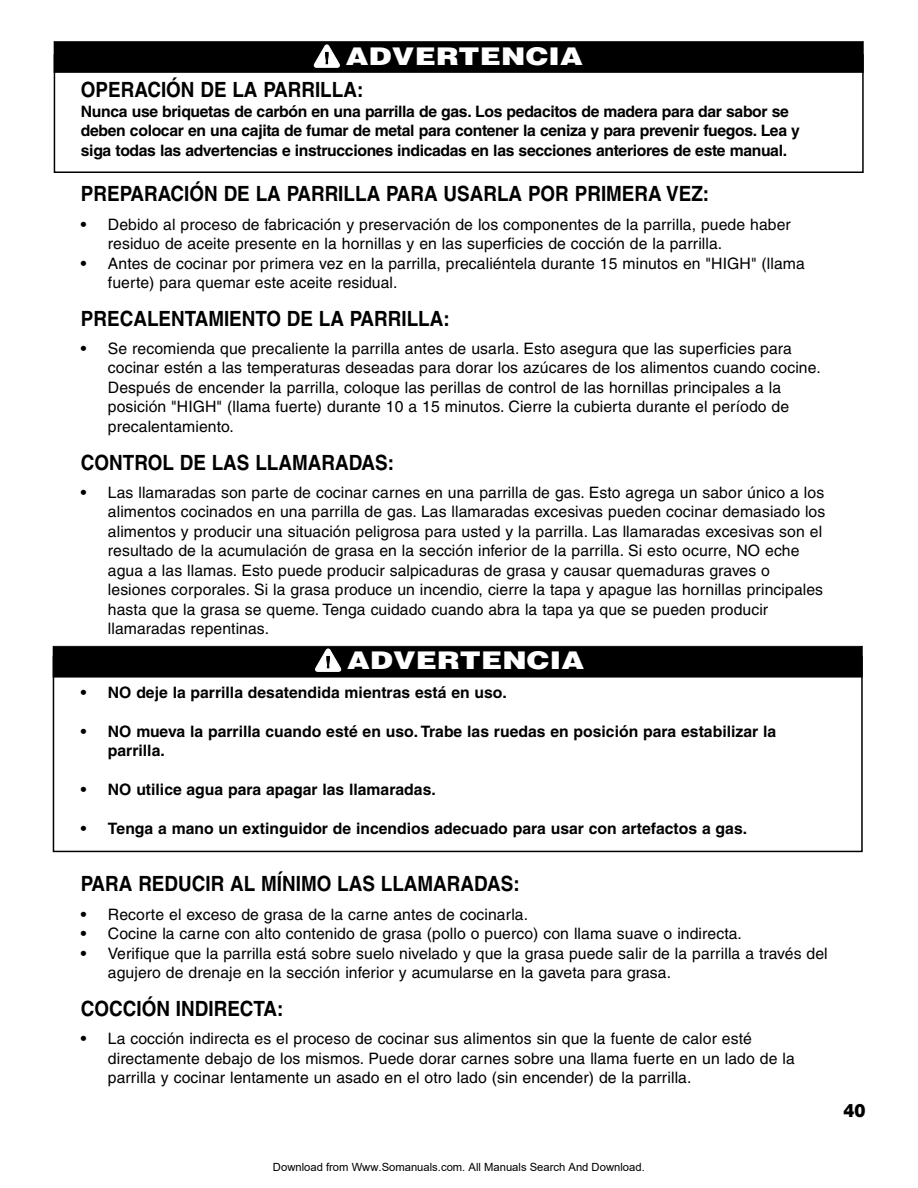
<style>
.page{position:relative;width:918px;height:1188px;background:#fff}
.page>*{position:absolute;margin:0;border:0;box-sizing:border-box;transform-origin:0 0}
.t1{font:900 24.3px "Helvetica";letter-spacing:.005em;color:#fff;scale:1.2 1}
.t2{font:700 21px "Helvetica";color:#000;scale:.9 1}
.t3{font:900 18.3px "Helvetica";color:#000;scale:.9 1}
.t4{font:15.75px/19.5px "Helvetica";letter-spacing:.005em;color:#000}
.t5{font:700 15.75px/19.5px "Helvetica";letter-spacing:-.02em;color:#000}
.t6{font:700 15.75px/19.5px "Helvetica";color:#000}
.t7{font:11.25px "Arial";color:#000}
.s1{font-weight:700}
</style>
<div class="page">
<div style="left:53px;top:656px;width:810px;height:196px;border:2px solid #000"></div>
<div style="left:54px;top:54px;width:810px;height:119px;border:2px solid #000"></div>
<div style="left:55px;top:42px;width:808px;height:30px;background:#000"></div>
<div style="left:54px;top:41px;width:810px;height:32px;border:1px solid #000"></div>
<div style="left:54px;top:647px;width:808px;height:30px;background:#000"></div>
<div style="left:53px;top:646px;width:810px;height:32px;border:1px solid #000"></div>
<svg style="left:314px;top:45px;width:26px;height:23px"></svg>
<svg style="left:315px;top:649px;width:27px;height:23px"></svg>
<h1 class="t1" style="left:346px;top:48px;width:199px">ADVERTENCIA</h1>
<h2 class="t2" style="left:81px;top:82px;width:315px">OPERACIÓN DE LA PARRILLA:</h2>
<p class="t5" style="left:81px;top:103px;width:721px">Nunca use briquetas de carbón en una parrilla de gas. Los pedacitos de madera para dar sabor se deben colocar en una cajita de fumar de metal para contener la ceniza y para prevenir fuegos. Lea y siga todas las advertencias e instrucciones indicadas en las secciones anteriores de este manual.</p>
<h2 class="t2" style="left:81px;top:186px;width:700px">PREPARACIÓN DE LA PARRILLA PARA USARLA POR PRIMERA VEZ:</h2>
<p class="t4" style="left:108px;top:216px;width:684px;text-indent:-27px"><span class="s1">•</span> Debido al proceso de fabricación y preservación de los componentes de la parrilla, puede haber residuo de aceite presente en la hornillas y en las superficies de cocción de la parrilla.</p>
<p class="t4" style="left:108px;top:255px;width:699px;text-indent:-27px"><span class="s1">•</span> Antes de cocinar por primera vez en la parrilla, precaliéntela durante 15 minutos en "HIGH" (llama fuerte) para quemar este aceite residual.</p>
<h2 class="t2" style="left:81px;top:311px;width:411px">PRECALENTAMIENTO DE LA PARRILLA:</h2>
<p class="t4" style="left:108px;top:340px;width:714px;text-indent:-27px"><span class="s1">•</span> Se recomienda que precaliente la parrilla antes de usarla. Esto asegura que las superficies para cocinar estén a las temperaturas deseadas para dorar los azúcares de los alimentos cuando cocine.<br>Después de encender la parrilla, coloque las perillas de control de las hornillas principales a la posición "HIGH" (llama fuerte) durante 10 a 15 minutos. Cierre la cubierta durante el período de precalentamiento.</p>
<h2 class="t2" style="left:81px;top:455px;width:350px">CONTROL DE LAS LLAMARADAS:</h2>
<p class="t4" style="left:108px;top:484px;width:719px;text-indent:-27px"><span class="s1">•</span> Las llamaradas son parte de cocinar carnes en una parrilla de gas. Esto agrega un sabor único a los alimentos cocinados en una parrilla de gas. Las llamaradas excesivas pueden cocinar demasiado los alimentos y producir una situación peligrosa para usted y la parrilla. Las llamaradas excesivas son el resultado de la acumulación de grasa en la sección inferior de la parrilla. Si esto ocurre, NO eche agua a las llamas. Esto puede producir salpicaduras de grasa y causar quemaduras graves o lesiones corporales. Si la grasa produce un incendio, cierre la tapa y apague las hornillas principales hasta que la grasa se queme. Tenga cuidado cuando abra la tapa ya que se pueden producir llamaradas repentinas.</p>
<h1 class="t1" style="left:347px;top:652px;width:199px">ADVERTENCIA</h1>
<p class="t6" style="left:81px;top:684px;width:428px">• NO deje la parrilla desatendida mientras está en uso.</p>
<p class="t6" style="left:108px;top:723px;width:670px;text-indent:-27px">• NO mueva la parrilla cuando esté en uso. Trabe las ruedas en posición para estabilizar la parrilla.</p>
<p class="t6" style="left:81px;top:781px;width:356px">• NO utilice agua para apagar las llamaradas.</p>
<p class="t6" style="left:81px;top:820px;width:668px">• Tenga a mano un extinguidor de incendios adecuado para usar con artefactos a gas.</p>
<h2 class="t2" style="left:81px;top:876px;width:489px">PARA REDUCIR AL MÍNIMO LAS LLAMARADAS:</h2>
<p class="t4" style="left:81px;top:906px;width:449px"><span class="s1">•</span> Recorte el exceso de grasa de la carne antes de cocinarla.</p>
<p class="t4" style="left:81px;top:925px;width:663px"><span class="s1">•</span> Cocine la carne con alto contenido de grasa (pollo o puerco) con llama suave o indirecta.</p>
<p class="t4" style="left:108px;top:945px;width:721px;text-indent:-27px"><span class="s1">•</span> Verifique que la parrilla está sobre suelo nivelado y que la grasa puede salir de la parrilla a través del agujero de drenaje en la sección inferior y acumularse en la gaveta para grasa.</p>
<h2 class="t2" style="left:81px;top:1001px;width:226px">COCCIÓN INDIRECTA:</h2>
<p class="t4" style="left:108px;top:1031px;width:688px;text-indent:-27px"><span class="s1">•</span> La cocción indirecta es el proceso de cocinar sus alimentos sin que la fuente de calor esté directamente debajo de los mismos. Puede dorar carnes sobre una llama fuerte en un lado de la parrilla y cocinar lentamente un asado en el otro lado (sin encender) de la parrilla.</p>
<p class="t3" style="left:844px;top:1103px;width:26px">40</p>
<p class="t7" style="left:273px;top:1160px;width:373px">Download from Www.Somanuals.com. All Manuals Search And Download.</p>
</div>
